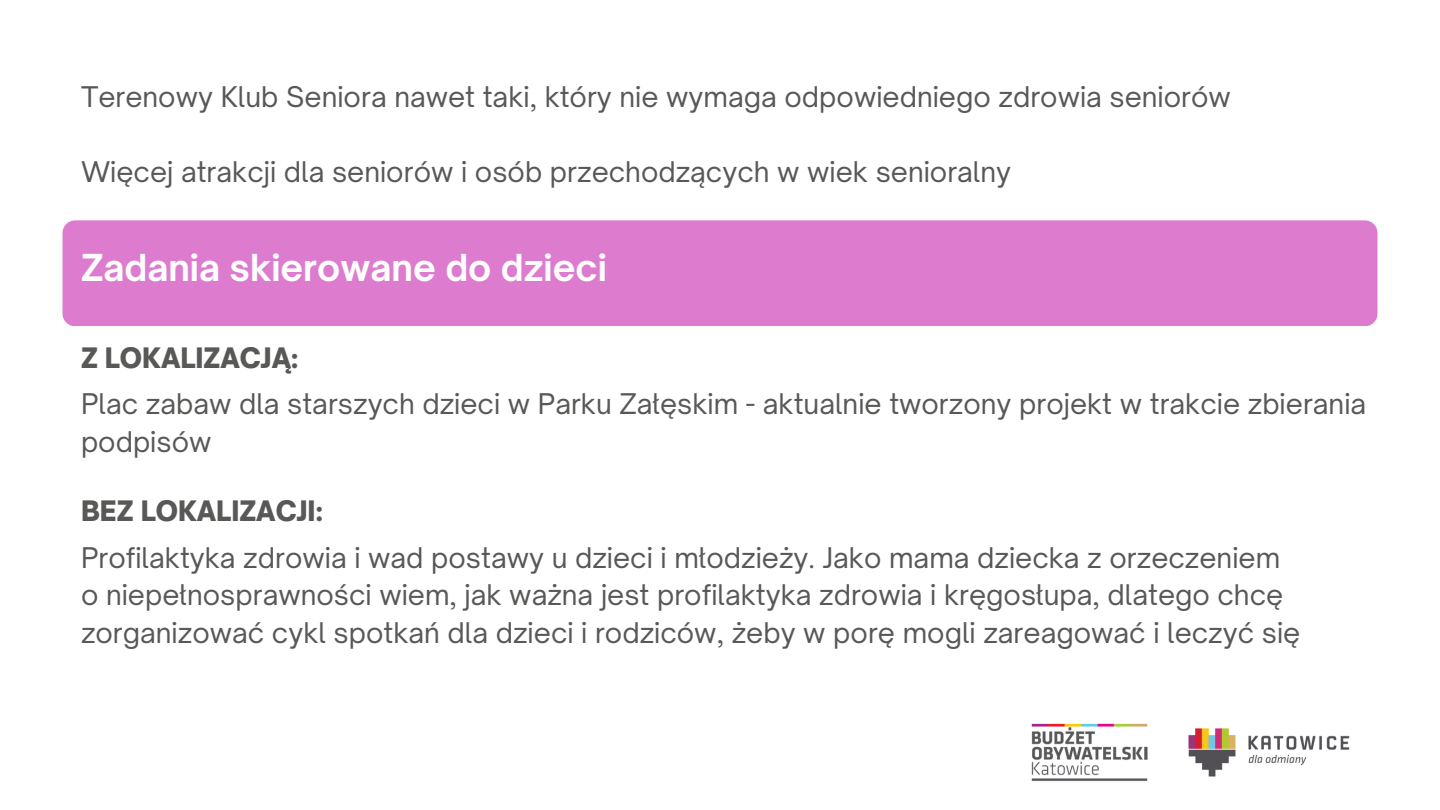
<style>
.page{position:relative;width:1440px;height:810px;background:#fff}
.page>*{position:absolute;margin:0;border:0;box-sizing:border-box;transform-origin:0 0}
.t1{font:700 35.6px "Open Sauce One";color:#fdfdfd}
.t2{font:27.3px/37.5px "Open Sauce One";color:#585857}
.t3{font:900 27px "Open Sauce One";color:#585857}
</style>
<div class="page">
<div style="left:63px;top:220px;width:1314px;height:106px;background:#dd7cce;border-radius:13px"></div>
<img style="left:1031px;top:723px;width:319px;height:59px">
<p class="t2" style="left:81px;top:78px;width:1151px">Terenowy Klub Seniora nawet taki, który nie wymaga odpowiedniego zdrowia seniorów</p>
<p class="t2" style="left:81px;top:153px;width:932px">Więcej atrakcji dla seniorów i osób przechodzących w wiek senioralny</p>
<h1 class="t1" style="left:81px;top:245px;width:527px">Zadania skierowane do dzieci</h1>
<h2 class="t3" style="left:81px;top:341px;width:219px">Z LOKALIZACJĄ:</h2>
<p class="t2" style="left:81px;top:385px;width:1287px">Plac zabaw dla starszych dzieci w Parku Załęskim - aktualnie tworzony projekt w trakcie zbierania podpisów</p>
<h2 class="t3" style="left:81px;top:494px;width:243px">BEZ LOKALIZACJI:</h2>
<p class="t2" style="left:81px;top:539px;width:1201px">Profilaktyka zdrowia i wad postawy u dzieci i młodzieży. Jako mama dziecka z orzeczeniem</p>
<p class="t2" style="left:81px;top:576px;width:1221px">o niepełnosprawności wiem, jak ważna jest profilaktyka zdrowia i kręgosłupa, dlatego chcę zorganizować cykl spotkań dla dzieci i rodziców, żeby w porę mogli zareagować i leczyć się</p>
</div>
